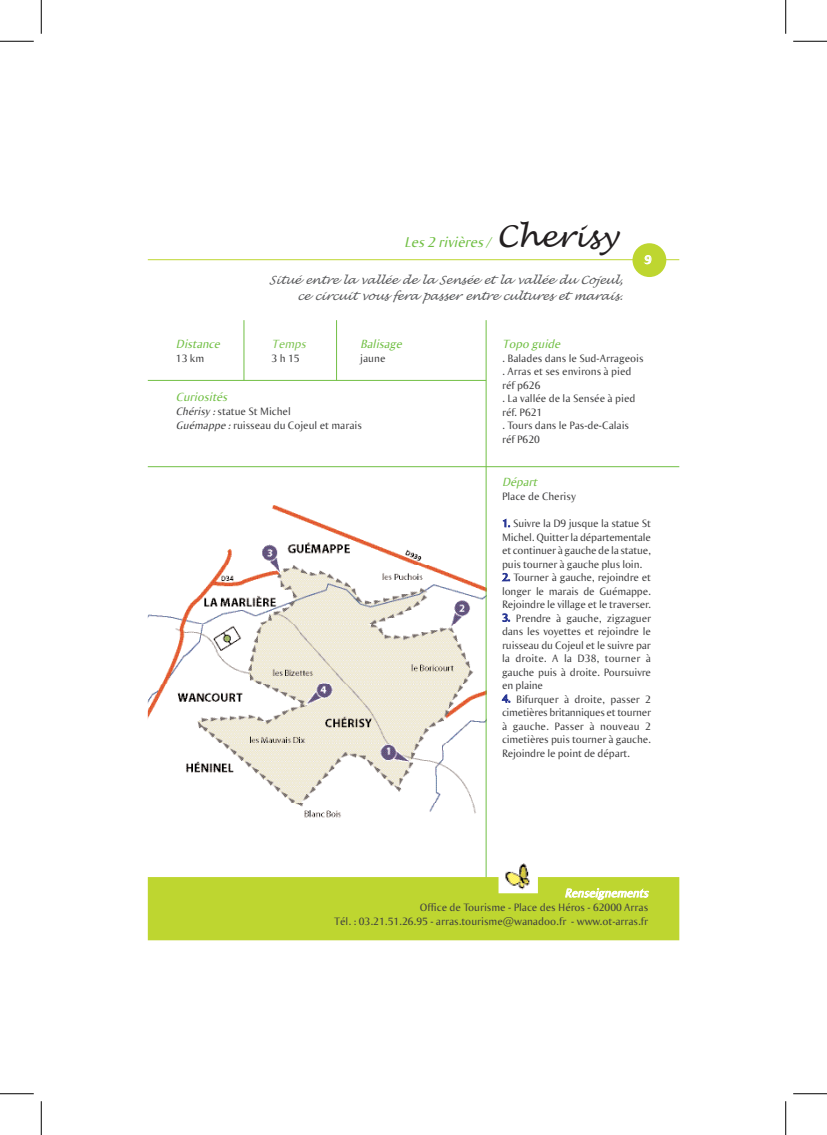
<style>
.page{position:relative;width:827px;height:1135px;background:#fff}
.page>*{position:absolute;margin:0;border:0;box-sizing:border-box;transform-origin:0 0}
.t1{font:italic 15px "Ogi Rema";color:#71bf44}
.t2{font:italic 12.5px "Ogi Rema";color:#71bf44}
.t3{font:italic 12.5px "Ogi Rema";color:#fff}
.t4{font:italic 12.5px "Ogi Rema";color:#7ec452}
.t5{font:700 12.5px "Ogirema";color:#fff}
.t6{font:11.25px/13.5px "Ogi Rema";color:#3f3f40;text-align:justify}
.t7{font:italic 11.25px/16px "Lucida Handwriting";color:#57585a;text-align:right}
.s1{font-family:"Lucida Handwriting";font-size:30px;color:#231f20}
.s2{font-style:italic}
.s3{color:#293795}
</style>
<div class="page">
<svg style="left:148px;top:243px;width:531px;height:34px"></svg>
<svg style="left:148px;top:320px;width:531px;height:557px"></svg>
<div style="left:148px;top:877px;width:531px;height:63px;background:#bed630"></div>
<img style="left:498px;top:857px;width:40px;height:36px">
<hr style="left:0;top:41px;width:34px;height:1px;background:#000">
<hr style="left:793px;top:41px;width:34px;height:1px;background:#000">
<hr style="left:0;top:1093px;width:34px;height:1px;background:#000">
<hr style="left:793px;top:1093px;width:34px;height:1px;background:#000">
<hr style="left:41px;top:0;width:1px;height:34px;background:#000">
<hr style="left:41px;top:1101px;width:1px;height:34px;background:#000">
<hr style="left:785px;top:0;width:1px;height:34px;background:#000">
<hr style="left:785px;top:1101px;width:1px;height:34px;background:#000">
<h1 class="t1" style="left:404px;top:232px;width:215px">Les2 rivières/ <span class="s1">C her isy</span></h1>
<p class="t7" style="left:269px;top:272px;width:358px">Situéentre la vallée de la Sensée et la vallée du Cojeul, ce circuit vous fera passer entre cultures et marais.</p>
<p class="t5" style="left:644px;top:252px;width:8px">9</p>
<p class="t2" style="left:176px;top:336px;width:49px">Distance</p>
<p class="t6" style="left:176px;top:351px;width:30px">13 km</p>
<p class="t4" style="left:272px;top:336px;width:39px">Temps</p>
<p class="t6" style="left:272px;top:351px;width:30px">3 h 15</p>
<p class="t2" style="left:360px;top:336px;width:46px">Balisage</p>
<p class="t6" style="left:360px;top:351px;width:27px">jaune</p>
<p class="t2" style="left:176px;top:389px;width:56px">Curiosités</p>
<p class="t6" style="left:176px;top:404px;width:187px"><span class="s2">Chérisy:</span>statue St Michel<br><span class="s2">Guémappe :</span>ruisseau du Cojeul et marais</p>
<p class="t2" style="left:502px;top:336px;width:63px">Topo guide</p>
<p class="t6" style="left:502px;top:351px;width:143px;text-align:left">. Balades dans le Sud-Arrageois . Arras et ses environs à pied réf p626<br>. La vallée de la Sensée à pied réf. P621<br>. Tours dans le Pas-de-Calais réf P620</p>
<p class="t2" style="left:502px;top:474px;width:40px">Départ</p>
<p class="t6" style="left:502px;top:489px;width:75px">Place de Cherisy</p>
<p class="t6" style="left:502px;top:516px;width:150px"><span class="s3">1.</span> Suivre la D9 jusque la statue St Michel. Quitter la départementale et continuer à gauche de la statue, puis tourner à gauche plus loin.</p>
<p class="t6" style="left:502px;top:570px;width:150px"><span class="s3">2.</span> Tourner à gauche, rejoindre et longer le marais de Guémappe.<br>Rejoindre le village et le traverser.</p>
<p class="t6" style="left:502px;top:611px;width:150px"><span class="s3">3.</span> Prendre à gauche, zigzaguer dans les voyettes et rejoindre le ruisseau du Cojeul et le suivre par la droite. A la D38, tourner à gauche puis à droite. Poursuivre en plaine</p>
<p class="t6" style="left:502px;top:692px;width:150px"><span class="s3">4.</span> Bifurquer à droite, passer 2 cimetières britanniques et tourner à gauche. Passer à nouveau 2 cimetières puis tourner à gauche.<br>Rejoindre le point de départ.</p>
<p class="t3" style="left:564px;top:885px;width:88px">Renseignements</p>
<p class="t6" style="left:334px;top:900px;width:315px;text-align:right">Office de Tourisme - Place des Héros - 62000 Arras<br>Tél. : 03.21.51.26.95 - arras.tourisme@wanadoo.fr - www.ot-arras.fr</p>
</div>
